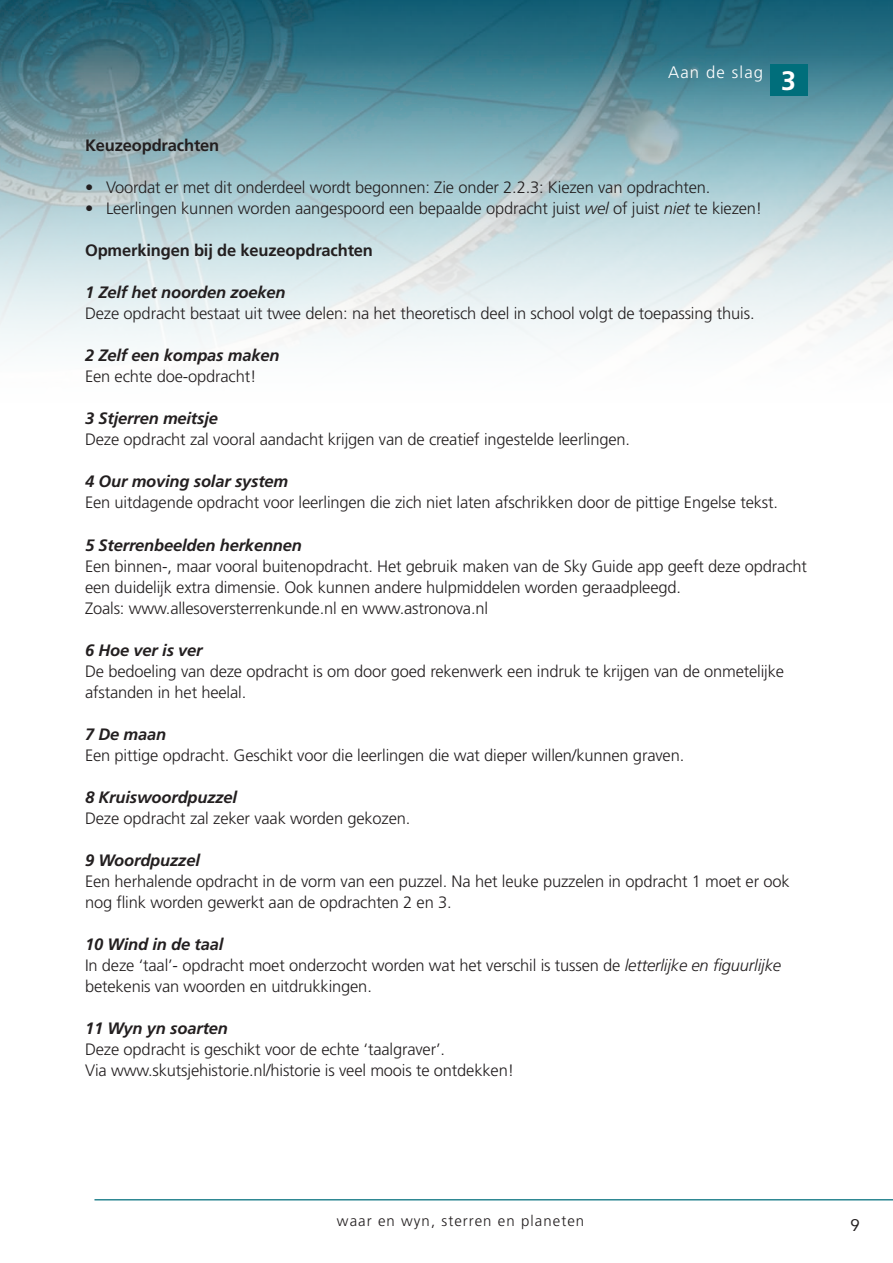
<style>
.page{position:relative;width:893px;height:1263px;background:#fff}
.page>*{position:absolute;margin:0;border:0;box-sizing:border-box;transform-origin:0 0}
.kop{font:700 26.7px "Frutiger";color:#fff}
.plat{font:300 16.65px "Frutiger";letter-spacing:.07em;color:#fff}
.t1{font:16.65px "Avenir";color:#231f20}
.plat-2{font:300 16.5px/21px "Frutiger";letter-spacing:-.01em;color:#231f20}
.plat_vet_cursief{font:italic 700 16.5px "Frutiger";letter-spacing:-.01em;color:#231f20}
.plat_vet{font:700 16.5px "Frutiger";letter-spacing:-.01em;color:#231f20}
.t2{font:300 15px "Frutiger";letter-spacing:.07em;color:#231f20}
.s1{font-style:italic}
</style>
<div class="page">
<img style="left:0;top:0;width:893px;height:56px">
<svg style="left:0;top:56px;width:893px;height:289px;background:#aac7cd"></svg>
<hr style="left:94px;top:1199px;width:799px;height:1px;background:#006e7b">
<div style="left:770px;top:64px;width:38px;height:32px;background:#006e7b"></div>
<p class="plat" style="left:668px;top:63px;width:97px">Aan de slag</p>
<p class="kop" style="left:781px;top:65px;width:16px">3</p>
<p class="plat_vet" style="left:85px;top:136px;width:136px">Keuzeopdrachten</p>
<p class="plat-2" style="left:85px;top:177px;width:627px">• Voordat er met dit onderdeel wordt begonnen: Zie onder 2.2.3: Kiezen van opdrachten.</p>
<p class="plat-2" style="left:85px;top:198px;width:679px">• Leerlingen kunnen worden aangespoord een bepaalde opdracht juist <span class="s1">wel</span> of juist <span class="s1">niet</span> te kiezen!</p>
<p class="plat_vet" style="left:85px;top:241px;width:289px">Opmerkingen bij de keuzeopdrachten</p>
<p class="plat_vet_cursief" style="left:85px;top:283px;width:202px">1 Zelf het noorden zoeken</p>
<p class="plat-2" style="left:85px;top:303px;width:671px">Deze opdracht bestaat uit twee delen: na het theoretisch deel in school volgt de toepassing thuis.</p>
<p class="plat_vet_cursief" style="left:85px;top:346px;width:196px">2 Zelf een kompas maken</p>
<p class="plat-2" style="left:85px;top:366px;width:173px">Een echte doe-opdracht!</p>
<p class="plat_vet_cursief" style="left:85px;top:409px;width:134px">3 Stjerren meitsje</p>
<p class="plat-2" style="left:85px;top:429px;width:546px">Deze opdracht zal vooral aandacht krijgen van de creatief ingestelde leerlingen.</p>
<p class="plat_vet_cursief" style="left:85px;top:472px;width:205px">4 Our moving solar system</p>
<p class="plat-2" style="left:85px;top:492px;width:694px">Een uitdagende opdracht voor leerlingen die zich niet laten afschrikken door de pittige Engelse tekst.</p>
<p class="plat_vet_cursief" style="left:85px;top:535px;width:218px">5 Sterrenbeelden herkennen</p>
<p class="plat-2" style="left:85px;top:555px;width:723px">Een binnen-, maar vooral buitenopdracht. Het gebruik maken van de Sky Guide app geeft deze opdracht een duidelijk extra dimensie. Ook kunnen andere hulpmiddelen worden geraadpleegd.</p>
<p class="plat-2" style="left:85px;top:597px;width:405px">Zoals: www.allesoversterrenkunde.nl en www.astronova.nl</p>
<p class="plat_vet_cursief" style="left:85px;top:640px;width:119px">6 Hoe ver is ver</p>
<p class="plat-2" style="left:85px;top:660px;width:701px">De bedoeling van deze opdracht is om door goed rekenwerk een indruk te krijgen van de onmetelijke afstanden in het heelal.</p>
<p class="plat_vet_cursief" style="left:85px;top:724px;width:83px">7 De maan</p>
<p class="plat-2" style="left:85px;top:744px;width:601px">Een pittige opdracht. Geschikt voor die leerlingen die wat dieper willen/kunnen graven.</p>
<p class="plat_vet_cursief" style="left:85px;top:787px;width:154px">8 Kruiswoordpuzzel</p>
<p class="plat-2" style="left:85px;top:807px;width:327px">Deze opdracht zal zeker vaak worden gekozen.</p>
<p class="plat_vet_cursief" style="left:85px;top:850px;width:116px">9 Woordpuzzel</p>
<p class="plat-2" style="left:85px;top:870px;width:706px">Een herhalende opdracht in de vorm van een puzzel. Na het leuke puzzelen in opdracht 1 moet er ook nog flink worden gewerkt aan de opdrachten 2 en 3.</p>
<p class="plat_vet_cursief" style="left:85px;top:934px;width:140px">10 Wind in de taal</p>
<p class="plat-2" style="left:85px;top:954px;width:697px">In deze ‘taal’- opdracht moet onderzocht worden wat het verschil is tussen de <span class="s1">letterlijke en figuurlijke </span>betekenis van woorden en uitdrukkingen.</p>
<p class="plat_vet_cursief" style="left:85px;top:1018px;width:144px">11 Wyn yn soarten</p>
<p class="plat-2" style="left:85px;top:1038px;width:361px">Deze opdracht is geschikt voor de echte ‘taalgraver’.</p>
<p class="plat-2" style="left:85px;top:1059px;width:431px">Via www.skutsjehistorie.nl/historie is veel moois te ontdekken!</p>
<p class="t2" style="left:337px;top:1212px;width:249px">waar en wyn, sterren en planeten</p>
<p class="t1" style="left:850px;top:1211px;width:11px">9</p>
</div>
